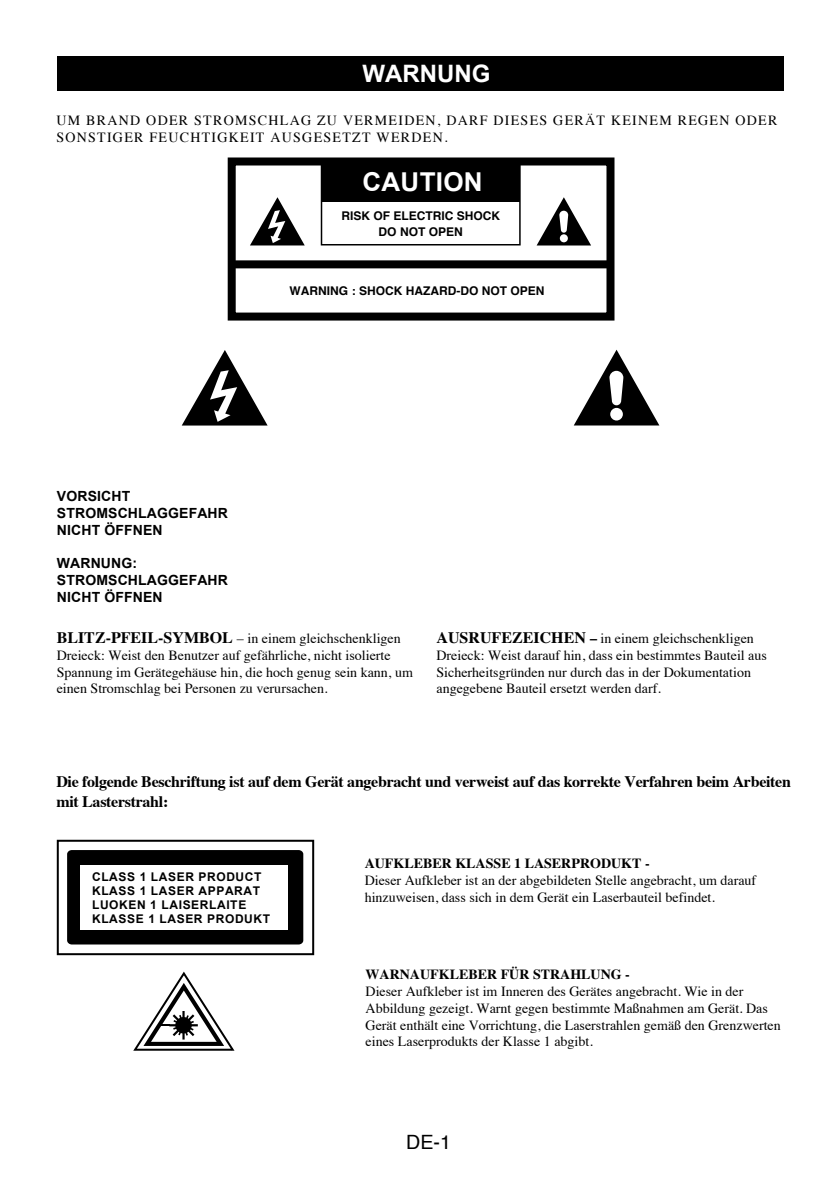
<style>
.page{position:relative;width:840px;height:1191px;background:#fff}
.page>*{position:absolute;margin:0;border:0;box-sizing:border-box;transform-origin:0 0}
.t1{font:700 26px "Arial";letter-spacing:.01em;color:#fff}
.t2{font:700 24px "Arial";color:#fff}
.t3{font:19.6px "Helvetica";color:#000}
.t4{font:700 16px/19.2px "Times";letter-spacing:-.02em;color:#000}
.t5{font:14px/16.8px "Times";color:#000}
.t6{font:14px/16.8px "Times";letter-spacing:.09em;color:#000}
.t7{font:700 14px/16.8px "Arial";letter-spacing:.01em;color:#000}
.t8{font:700 14px "Times";color:#000}
.t9{font:700 12px/14px "Arial";letter-spacing:.05em;color:#000}
.t10{font:700 12px/16.2px "Helvetica";color:#000;text-align:center}
.s1{font-weight:700;font-size:16px}
.s2{font-weight:700}
</style>
<div class="page">
<div style="left:57px;top:57px;width:725px;height:34px;background:#000"></div>
<svg style="left:182px;top:350px;width:85px;height:75px"></svg>
<div style="left:320px;top:161px;width:200px;height:84px;border:2px solid #000"></div>
<div style="left:321px;top:161px;width:198px;height:41px;background:#000"></div>
<div style="left:227px;top:157px;width:387px;height:163px;border:8px solid #000"></div>
<svg style="left:250px;top:197px;width:54px;height:48px"></svg>
<svg style="left:537px;top:197px;width:53px;height:48px"></svg>
<svg style="left:574px;top:350px;width:85px;height:75px"></svg>
<div style="left:231px;top:260px;width:379px;height:8px;background:#000"></div>
<div style="left:57px;top:839px;width:257px;height:116px;background:#fff;border:2px solid #000"></div>
<div style="left:67px;top:850px;width:236px;height:94px;background:#000;border-radius:4px"></div>
<div style="left:80px;top:865px;width:208px;height:65px;background:#fff"></div>
<svg style="left:133px;top:971px;width:102px;height:80px"></svg>
<h2 class="t2" style="left:362px;top:58px;width:129px">WARNUNG</h2>
<p class="t6" style="left:56px;top:111px;width:722px">UM BRAND ODER STROMSCHLAG ZU VERMEIDEN, DARF DIESES GERÄT KEINEM REGEN ODER<br>SONSTIGER FEUCHTIGKEIT AUSGESETZT WERDEN.</p>
<h1 class="t1" style="left:362px;top:164px;width:121px">CAUTION</h1>
<p class="t10" style="left:341px;top:208px;width:160px">RISK OF ELECTRIC SHOCK<br>DO NOT OPEN</p>
<p class="t10" style="left:289px;top:282px;width:256px">WARNING : SHOCK HAZARD-DO NOT OPEN</p>
<p class="t7" style="left:57px;top:488px;width:172px">VORSICHT<br>STROMSCHLAGGEFAHR<br>NICHT ÖFFNEN</p>
<p class="t7" style="left:57px;top:555px;width:172px">WARNUNG:<br>STROMSCHLAGGEFAHR<br>NICHT ÖFFNEN</p>
<p class="t5" style="left:57px;top:628px;width:357px"><span class="s1">BLITZ-PFEIL-SYMBOL</span> – in einem gleichschenkligen Dreieck: Weist den Benutzer auf gefährliche, nicht isolierte Spannung im Gerätegehäuse hin, die hoch genug sein kann, um einen Stromschlag bei Personen zu verursachen.</p>
<p class="t5" style="left:436px;top:628px;width:332px"><span class="s1">AUSRUFEZEICHEN</span> <span class="s2">–</span> in einem gleichschenkligen Dreieck: Weist darauf hin, dass ein bestimmtes Bauteil aus Sicherheitsgründen nur durch das in der Dokumentation angegebene Bauteil ersetzt werden darf.</p>
<p class="t4" style="left:56px;top:770px;width:735px">Die folgende Beschriftung ist auf dem Gerät angebracht und verweist auf das korrekte Verfahren beim Arbeiten mit Lasterstrahl:</p>
<p class="t9" style="left:92px;top:870px;width:179px">CLASS 1 LASER PRODUCT<br>KLASS 1 LASER APPARAT<br>LUOKEN 1 LAISERLAITE<br>KLASSE 1 LASER PRODUKT</p>
<p class="t8" style="left:364px;top:850px;width:286px">AUFKLEBER KLASSE 1 LASERPRODUKT -</p>
<p class="t5" style="left:364px;top:870px;width:393px">Dieser Aufkleber ist an der abgebildeten Stelle angebracht, um darauf hinzuweisen, dass sich in dem Gerät ein Laserbauteil befindet.</p>
<p class="t8" style="left:365px;top:961px;width:266px">WARNAUFKLEBER FÜR STRAHLUNG -</p>
<p class="t5" style="left:365px;top:981px;width:416px">Dieser Aufkleber ist im Inneren des Gerätes angebracht. Wie in der Abbildung gezeigt. Warnt gegen bestimmte Maßnahmen am Gerät. Das Gerät enthält eine Vorrichtung, die Laserstrahlen gemäß den Grenzwerten eines Laserprodukts der Klasse 1 abgibt.</p>
<h3 class="t3" style="left:406px;top:1126px;width:47px">DE-1</h3>
</div>
